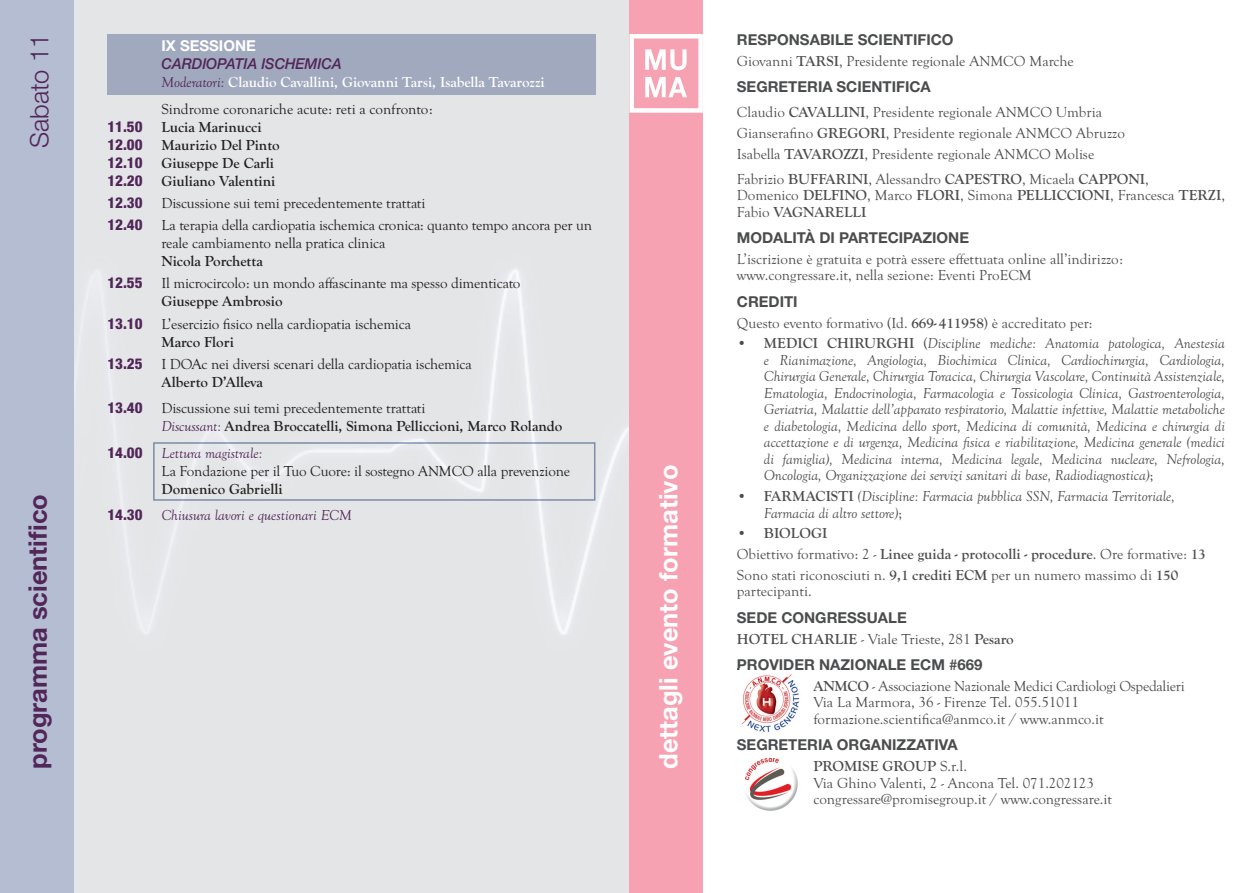
<style>
.page{position:relative;width:1259px;height:893px;background:#fff}
.page>*{position:absolute;margin:0;border:0;box-sizing:border-box;transform-origin:0 0}
.t1{font:700 25.5px "Helvetica Neue LT Std";color:#fff}
.t2{font:700 25.5px "Helvetica Neue LT Std";color:#512658}
.t3{font:300 25.5px "Helvetica Neue LT Std";color:#512658}
.t4{font:15px/16.5px "Goudy Old Sty";color:#4b4c4d}
.t5{font:italic 15px/16.5px "Goudy Old Sty";color:#4b4c4d;text-align:justify}
.t6{font:15px/18px "Goudy Old Sty";letter-spacing:-.01em;color:#231f20}
.t7{font:700 15px/18px "Goudy Old Sty";color:#231f20}
.t8{font:700 15px "Helvetica Neue LT Std";color:#4b4c4d}
.t9{font:700 15px/26.5px "Goudy Old Sty";color:#fff}
.t10{font:800 condensed 15px "Helvetica Neue LT Std";color:#512658}
.t11{font:italic 15px "Goudy Old Sty";color:#512658}
.t12{font:700 15px "Goudy Old Sty";color:#4b4c4d}
.t13{font:italic 500 15px "Helvetica Neue LT Std";letter-spacing:-.005em;color:#512658}
.t14{font:700 15px "Helvetica Neue LT Std";color:#fff}
.s1{font-weight:400;font-style:italic;color:#512658}
.s2{font-weight:400;color:#231f20}
.s3{font-weight:400}
.s4{font-weight:700}
.s5{font-weight:700;font-style:normal}
.s6{font-style:normal}
.s7{font-weight:500}
</style>
<div class="page">
<div style="left:0;top:0;width:73px;height:893px;background:#b5bdd2"></div>
<div style="left:107px;top:34px;width:488px;height:61px;background:#a1a9be"></div>
<div style="left:153px;top:442px;width:442px;height:59px;border:2px solid #8c9cba"></div>
<div style="left:629px;top:0;width:74px;height:893px;background:#f6a2b2"></div>
<div style="left:629px;top:34px;width:74px;height:79px;border:4px solid #fff"></div>
<svg style="left:645px;top:77px;width:42px;height:20px"></svg>
<svg style="left:645px;top:49px;width:41px;height:21px"></svg>
<img style="left:741px;top:674px;width:59px;height:58px">
<img style="left:745px;top:757px;width:53px;height:54px">
<h1 class="t3" style="left:24px;top:148px;width:116px;rotate:-90deg">Sabato 11</h1>
<p class="t14" style="left:161px;top:36px;width:96px">IX SESSIONE</p>
<p class="t13" style="left:161px;top:55px;width:182px">CARDIOPATIA ISCHEMICA</p>
<p class="t9" style="left:161px;top:69px;width:385px"><span class="s1">Moderatori:</span> Claudio Cavallini, Giovanni Tarsi, Isabella Tavarozzi<br><span class="s2">Sindrome coronariche acute: reti a confronto:</span></p>
<p class="t10" style="left:107px;top:117px;width:37px">11.50</p>
<p class="t7" style="left:161px;top:118px;width:102px">Lucia Marinucci</p>
<p class="t10" style="left:107px;top:135px;width:37px">12.00</p>
<p class="t7" style="left:161px;top:136px;width:120px">Maurizio Del Pinto</p>
<p class="t10" style="left:107px;top:153px;width:37px">12.10</p>
<p class="t7" style="left:161px;top:154px;width:114px">Giuseppe De Carli</p>
<p class="t10" style="left:107px;top:171px;width:37px">12.20</p>
<p class="t7" style="left:161px;top:172px;width:115px">Giuliano Valentini</p>
<p class="t10" style="left:107px;top:193px;width:37px">12.30</p>
<p class="t6" style="left:161px;top:194px;width:265px">Discussione sui temi precedentemente trattati</p>
<p class="t10" style="left:107px;top:215px;width:37px">12.40</p>
<p class="t6" style="left:161px;top:217px;width:432px">La terapia della cardiopatia ischemica cronica: quanto tempo ancora per un reale cambiamento nella pratica clinica</p>
<p class="t7" style="left:161px;top:252px;width:103px">Nicola Porchetta</p>
<p class="t10" style="left:107px;top:274px;width:37px">12.55</p>
<p class="t6" style="left:161px;top:275px;width:361px">Il microcircolo: un mondo affascinante ma spesso dimenticato</p>
<p class="t7" style="left:161px;top:293px;width:123px">Giuseppe Ambrosio</p>
<p class="t10" style="left:107px;top:314px;width:37px">13.10</p>
<p class="t6" style="left:161px;top:315px;width:251px">L’esercizio fisico nella cardiopatia ischemica</p>
<p class="t7" style="left:161px;top:333px;width:74px">Marco Flori</p>
<p class="t10" style="left:107px;top:354px;width:37px">13.25</p>
<p class="t6" style="left:161px;top:355px;width:312px">I DOAc nei diversi scenari della cardiopatia ischemica</p>
<p class="t7" style="left:161px;top:373px;width:103px">Alberto D’Alleva</p>
<p class="t10" style="left:107px;top:399px;width:37px">13.40</p>
<p class="t7" style="left:161px;top:400px;width:402px"><span class="s3">Discussione sui temi precedentemente trattati<br></span><span class="s1">Discussant:</span> Andrea Broccatelli, Simona Pelliccioni, Marco Rolando</p>
<p class="t10" style="left:107px;top:443px;width:37px">14.00</p>
<p class="t11" style="left:161px;top:445px;width:103px">Lettura magistrale:</p>
<p class="t6" style="left:161px;top:462px;width:410px">La Fondazione per il Tuo Cuore: il sostegno ANMCO alla prevenzione</p>
<p class="t7" style="left:161px;top:480px;width:123px">Domenico Gabrielli</p>
<p class="t10" style="left:107px;top:506px;width:37px">14.30</p>
<p class="t11" style="left:161px;top:507px;width:192px">Chiusura lavori e questionari ECM</p>
<h1 class="t2" style="left:22px;top:769px;width:276px;rotate:-90deg">programma scientifico</h1>
<h1 class="t1" style="left:652px;top:769px;width:306px;rotate:-90deg">dettagli evento formativo</h1>
<p class="t8" style="left:737px;top:30px;width:218px">RESPONSABILE SCIENTIFICO</p>
<p class="t4" style="left:737px;top:53px;width:338px">Giovanni <span class="s4">TARSI</span>, Presidente regionale ANMCO Marche</p>
<p class="t8" style="left:737px;top:78px;width:195px">SEGRETERIA SCIENTIFICA</p>
<p class="t4" style="left:737px;top:102px;width:389px;line-height:20.7px">Claudio <span class="s4">CAVALLINI</span>, Presidente regionale ANMCO Umbria<br>Gianserafino <span class="s4">GREGORI</span>, Presidente regionale ANMCO Abruzzo<br>Isabella <span class="s4">TAVAROZZI</span>, Presidente regionale ANMCO Molise</p>
<p class="t4" style="left:737px;top:171px;width:489px">Fabrizio <span class="s4">BUFFARINI</span>, Alessandro <span class="s4">CAPESTRO</span>, Micaela <span class="s4">CAPPONI</span>,<br>Domenico <span class="s4">DELFINO</span>, Marco <span class="s4">FLORI</span>, Simona <span class="s4">PELLICCIONI</span>, Francesca <span class="s4">TERZI</span>,<br>Fabio <span class="s4">VAGNARELLI</span></p>
<p class="t8" style="left:737px;top:229px;width:234px">MODALITÀ DI PARTECIPAZIONE</p>
<p class="t4" style="left:737px;top:251px;width:387px">L’iscrizione è gratuita e potrà essere effettuata online all’indirizzo: www.congressare.it, nella sezione: Eventi ProECM</p>
<p class="t8" style="left:737px;top:292px;width:62px">CREDITI</p>
<p class="t4" style="left:737px;top:315px;width:357px">Questo evento formativo (Id. <span class="s4">669- 411958</span>) è accreditato per:</p>
<p class="t5" style="left:764px;top:336px;width:462px;text-indent:-27px"><span class="s5">• MEDICI CHIRURGHI</span> <span class="s6">(</span>Discipline mediche: Anatomia patologica, Anestesia e Rianimazione, Angiologia, Biochimica Clinica, Cardiochirurgia, Cardiologia, Chirurgia Generale, Chirurgia Toracica, Chirurgia Vascolare, Continuità Assistenziale, Ematologia, Endocrinologia, Farmacologia e Tossicologia Clinica, Gastroenterologia, Geriatria, Malattie dell’apparato respiratorio, Malattie infettive, Malattie metaboliche e diabetologia, Medicina dello sport, Medicina di comunità, Medicina e chirurgia di accettazione e di urgenza, Medicina fisica e riabilitazione, Medicina generale (medici di famiglia), Medicina interna, Medicina legale, Medicina nucleare, Nefrologia, Oncologia, Organizzazione dei servizi sanitari di base, Radiodiagnostica)<span class="s6">;</span></p>
<p class="t5" style="left:764px;top:488px;width:412px;text-indent:-27px"><span class="s5">• FARMACISTI</span> (Discipline: Farmacia pubblica SSN, Farmacia Territoriale,<br>Farmacia di altro settore)<span class="s6">;</span></p>
<p class="t4" style="left:737px;top:523px;width:470px;line-height:20.7px"><span class="s4">• BIOLOGI<br></span>Obiettivo formativo: 2 - <span class="s4">Linee guida - protocolli - procedure</span>. Ore formative: <span class="s4">13<br></span>Sono stati riconosciuti n. <span class="s4">9,1 crediti ECM</span> per un numero massimo di <span class="s4">150</span></p>
<p class="t4" style="left:737px;top:584px;width:76px">partecipanti.</p>
<p class="t8" style="left:737px;top:608px;width:171px">SEDE CONGRESSUALE</p>
<p class="t12" style="left:737px;top:630px;width:278px">HOTEL CHARLIE <span class="s3">- Viale Trieste, 281</span> Pesaro</p>
<p class="t8" style="left:737px;top:655px;width:247px">PROVIDER NAZIONALE ECM <span class="s7">#</span>669</p>
<p class="t4" style="left:813px;top:678px;width:373px"><span class="s4">ANMCO</span> - Associazione Nazionale Medici Cardiologi Ospedalieri<br>Via La Marmora, 36 - Firenze Tel. 055.51011 formazione.scientifica@anmco.it / www.anmco.it</p>
<p class="t8" style="left:737px;top:736px;width:222px">SEGRETERIA ORGANIZZATIVA</p>
<p class="t4" style="left:813px;top:758px;width:300px"><span class="s4">PROMISE GROUP</span> S.r.l.<br>Via Ghino Valenti, 2 - Ancona Tel. 071.202123 congressare@promisegroup.it / www.congressare.it</p>
</div>
